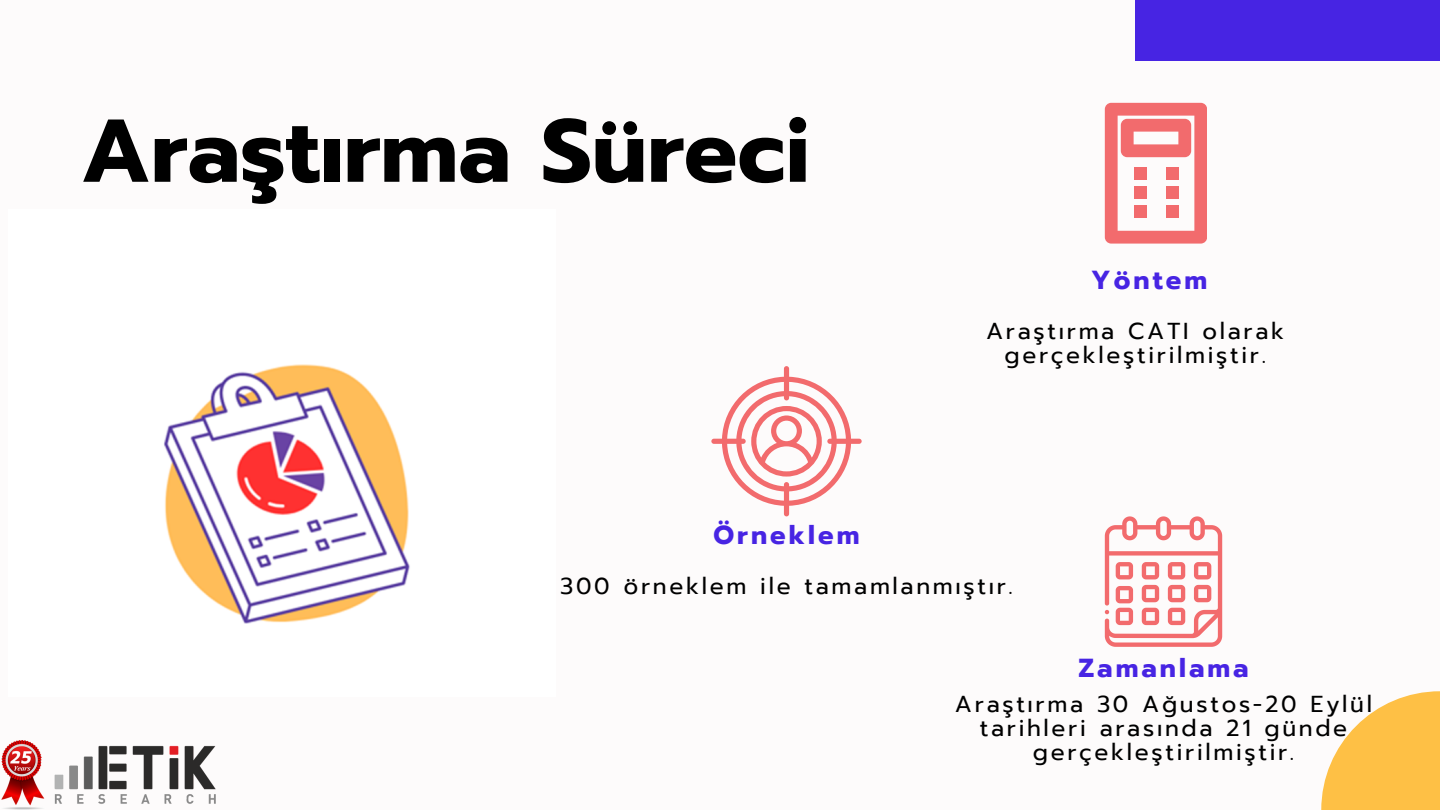
<style>
.page{position:relative;width:1440px;height:810px;background:#fdfbfb}
.page>*{position:absolute;margin:0;border:0;box-sizing:border-box;transform-origin:0 0}
.t1{font:700 89.1px "Prompt";color:#000}
.t2{font:700 26px "Prompt";letter-spacing:.115em;color:#4724e3}
.t3{font:23px/24px "Prompt";letter-spacing:.115em;color:#000;text-align:center}
</style>
<div class="page">
<div style="left:1135px;top:0;width:305px;height:60px;background:#4724e3"></div>
<svg style="left:1321px;top:691px;width:119px;height:119px"></svg>
<img style="left:164px;top:364px;width:246px;height:260px">
<svg style="left:711px;top:366px;width:150px;height:150px"></svg>
<svg style="left:1105px;top:516px;width:117px;height:131px"></svg>
<svg style="left:1105px;top:103px;width:102px;height:141px"></svg>
<div style="left:1166px;top:167px;width:12px;height:13px;background:#f26b6d"></div>
<div style="left:1166px;top:186px;width:12px;height:13px;background:#f26b6d"></div>
<div style="left:1166px;top:205px;width:12px;height:13px;background:#f26b6d"></div>
<div style="left:1134px;top:167px;width:12px;height:13px;background:#f26b6d"></div>
<div style="left:1134px;top:186px;width:12px;height:13px;background:#f26b6d"></div>
<div style="left:1134px;top:205px;width:12px;height:13px;background:#f26b6d"></div>
<img style="left:1px;top:741px;width:214px;height:69px">
<p class="t1" style="left:81px;top:85px;width:731px">Araştırma Süreci</p>
<p class="t2" style="left:713px;top:516px;width:148px">Örneklem</p>
<p class="t2" style="left:1091px;top:261px;width:117px">Yöntem</p>
<p class="t3" style="left:986px;top:319px;width:300px">Araştırma CATI olarak gerçekleştirilmiştir.</p>
<p class="t3" style="left:560px;top:574px;width:454px">300 örneklem ile tamamlanmıştır.</p>
<p class="t2" style="left:1078px;top:649px;width:172px">Zamanlama</p>
<p class="t3" style="left:955px;top:693px;width:419px">Araştırma 30 Ağustos-20 Eylül tarihleri arasında 21 günde gerçekleştirilmiştir.</p>
</div>
